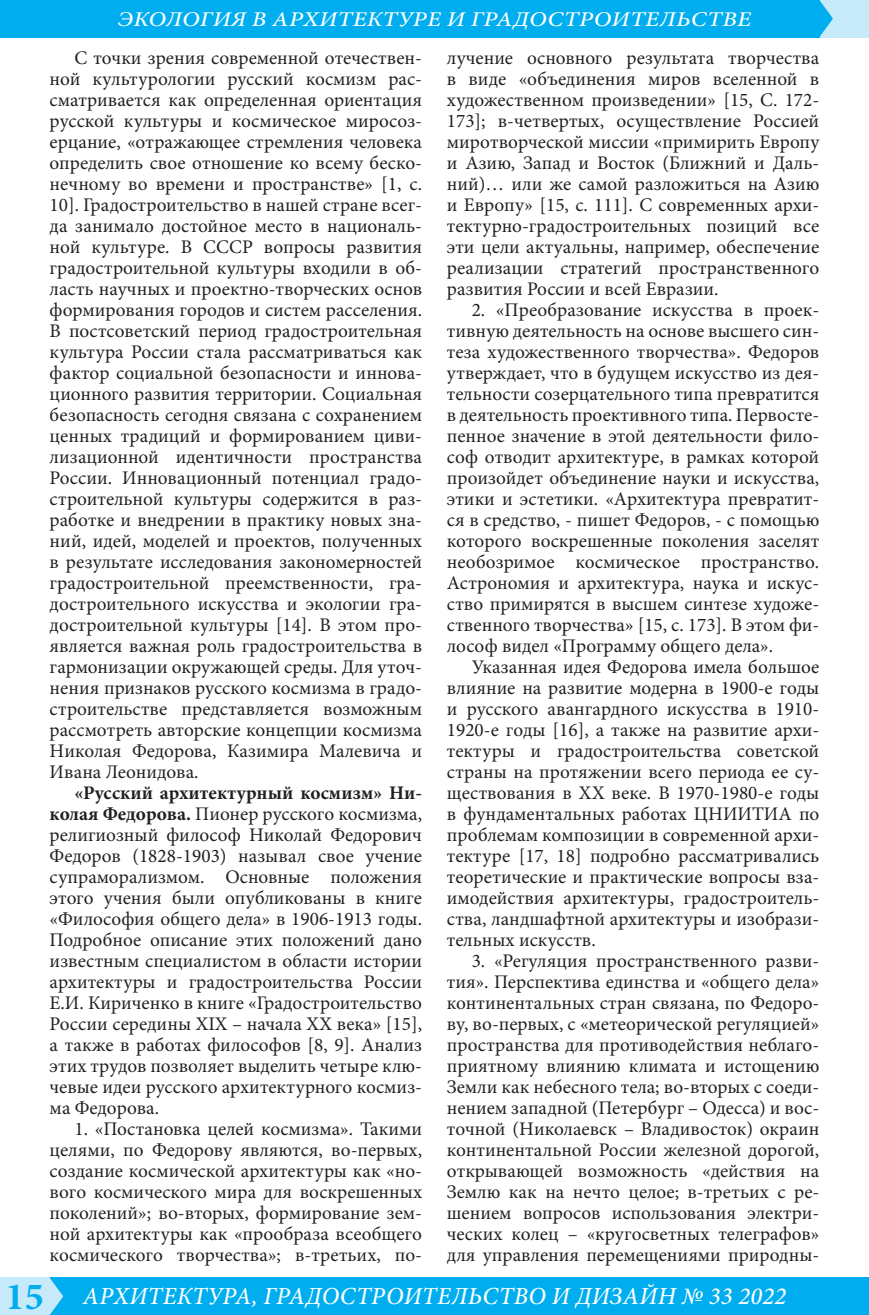
<style>
.page{position:relative;width:869px;height:1315px;background:#fff}
.page>*{position:absolute;margin:0;border:0;box-sizing:border-box;transform-origin:0 0}
.t1{font:italic 500 24.5px "Minion Pro";letter-spacing:.01em;color:#fff}
.t2{font:italic 500 21px "Minion Pro";letter-spacing:.01em;color:#fff;scale:1.17 1}
.t3{font:19.25px/21px "Minion Pro";color:#231f20;text-align:justify}
.s1{font-weight:700}
.s2{font-weight:700;font-style:normal;font-size:38.5px;color:#00aeef}
</style>
<div class="page">
<div style="left:46px;top:1277px;width:822px;height:38px;background:#00aeef"></div>
<div style="left:819px;top:0;width:49px;height:37px;background:#c6eafa"></div>
<div style="left:0;top:1277px;width:50px;height:38px;background:#c6eafa"></div>
<div style="left:0;top:0;width:819px;height:37px;background:#00aeef"></div>
<svg style="left:50px;top:1278px;width:13px;height:37px"></svg>
<svg style="left:819px;top:0;width:13px;height:37px"></svg>
<p class="t2" style="left:118px;top:5px;width:542px">ЭКОЛОГИЯ В АРХИТЕКТУРЕ И ГРАДОСТРОИТЕЛЬСТВЕ</p>
<p class="t3" style="left:50px;top:47px;width:374px;text-indent:25px">С точки зрения современной отечествен&shy;ной культурологии русский космизм рас&shy;сматривается как определенная ориентация русской культуры и космическое миросоз&shy;ерцание, «отражающее стремления человека определить свое отношение ко всему беско&shy;нечному во времени и пространстве» [1, с.<br>10]. Градостроительство в нашей стране всег&shy;да занимало достойное место в националь&shy;ной культуре. В СССР вопросы развития градостроительной культуры входили в об&shy;ласть научных и проектно-творческих основ формирования городов и систем расселения.<br>В постсоветский период градостроительная культура России стала рассматриваться как фактор социальной безопасности и иннова&shy;ционного развития территории. Социальная безопасность сегодня связана с сохранением ценных традиций и формированием циви&shy;лизационной идентичности пространства России. Инновационный потенциал градо&shy;строительной культуры содержится в раз&shy;работке и внедрении в практику новых зна&shy;ний, идей, моделей и проектов, полученных в результате исследования закономерностей градостроительной преемственности, гра&shy;достроительного искусства и экологии гра&shy;достроительной культуры [14]. В этом про&shy;является важная роль градостроительства в гармонизации окружающей среды. Для уточ&shy;нения признаков русского космизма в градо&shy;строительстве представляется возможным рассмотреть авторские концепции космизма Николая Федорова, Казимира Малевича и Ивана Леонидова.</p>
<p class="t3" style="left:50px;top:782px;width:374px;text-indent:25px"><span class="s1">«Русский архитектурный космизм» Ни&shy;колая Федорова.</span> Пионер русского космизма, религиозный философ Николай Федорович Федоров (1828-1903) называл свое учение супраморализмом. Основные положения этого учения были опубликованы в книге «Философия общего дела» в 1906-1913 годы.<br>Подробное описание этих положений дано известным специалистом в области истории архитектуры и градостроительства России Е.И. Кириченко в книге «Градостроительство России середины XIX – начала XX века» [15], а также в работах философов [8, 9]. Анализ этих трудов позволяет выделить четыре клю&shy;чевые идеи русского архитектурного космиз&shy;ма Федорова.</p>
<p class="t3" style="left:50px;top:1118px;width:374px;text-indent:25px">1. «Постановка целей космизма». Такими целями, по Федорову являются, во-первых, создание космической архитектуры как «но&shy;вого космического мира для воскрешенных поколений»; во-вторых, формирование зем&shy;ной архитектуры как «прообраза всеобщего космического творчества»; в-третьих, по-</p>
<p class="t3" style="left:446px;top:47px;width:374px">лучение основного результата творчества в виде «объединения миров вселенной в художественном произведении» [15, C. 172- 173]; в-четвертых, осуществление Россией миротворческой миссии «примирить Европу и Азию, Запад и Восток (Ближний и Даль&shy;ний)… или же самой разложиться на Азию и Европу» [15, с. 111]. С современных архи&shy;тектурно-градостроительных позиций все эти цели актуальны, например, обеспечение реализации стратегий пространственного развития России и всей Евразии.</p>
<p class="t3" style="left:446px;top:299px;width:374px;text-indent:25px">2. «Преобразование искусства в проек&shy;тивную деятельность на основе высшего син&shy;теза художественного творчества». Федоров утверждает, что в будущем искусство из дея&shy;тельности созерцательного типа превратится в деятельность проективного типа. Первосте&shy;пенное значение в этой деятельности фило&shy;соф отводит архитектуре, в рамках которой произойдет объединение науки и искусства, этики и эстетики. «Архитектура превратит&shy;ся в средство, - пишет Федоров, - с помощью которого воскрешенные поколения заселят необозримое космическое пространство.<br>Астрономия и архитектура, наука и искус&shy;ство примирятся в высшем синтезе художе&shy;ственного творчества» [15, с. 173]. В этом фи&shy;лософ видел «Программу общего дела».</p>
<p class="t3" style="left:446px;top:656px;width:374px;text-indent:25px">Указанная идея Федорова имела большое влияние на развитие модерна в 1900-е годы и русского авангардного искусства в 1910- 1920-е годы [16], а также на развитие архи&shy;тектуры и градостроительства советской страны на протяжении всего периода ее су&shy;ществования в XX веке. В 1970-1980-е годы в фундаментальных работах ЦНИИТИА по проблемам композиции в современной архи&shy;тектуре [17, 18] подробно рассматривались теоретические и практические вопросы вза&shy;имодействия архитектуры, градостроитель&shy;ства, ландшафтной архитектуры и изобрази&shy;тельных искусств.</p>
<p class="t3" style="left:446px;top:950px;width:374px;text-indent:25px">3. «Регуляция пространственного разви&shy;тия». Перспектива единства и «общего дела» континентальных стран связана, по Федоро&shy;ву, во-первых, с «метеорической регуляцией» пространства для противодействия неблаго&shy;приятному влиянию климата и истощению Земли как небесного тела; во-вторых с соеди&shy;нением западной (Петербург – Одесса) и вос&shy;точной (Николаевск – Владивосток) окраин континентальной России железной дорогой, открывающей возможность «действия на Землю как на нечто целое; в-третьих с ре&shy;шением вопросов использования электри&shy;ческих колец – «кругосветных телеграфов» для управления перемещениями природны-</p>
<p class="t1" style="left:6px;top:1279px;width:781px"><span class="s2">15</span> АРХИТЕКТУРА, ГРАДОСТРОИТЕЛЬСТВО И ДИЗАЙН № 33 2022</p>
</div>
